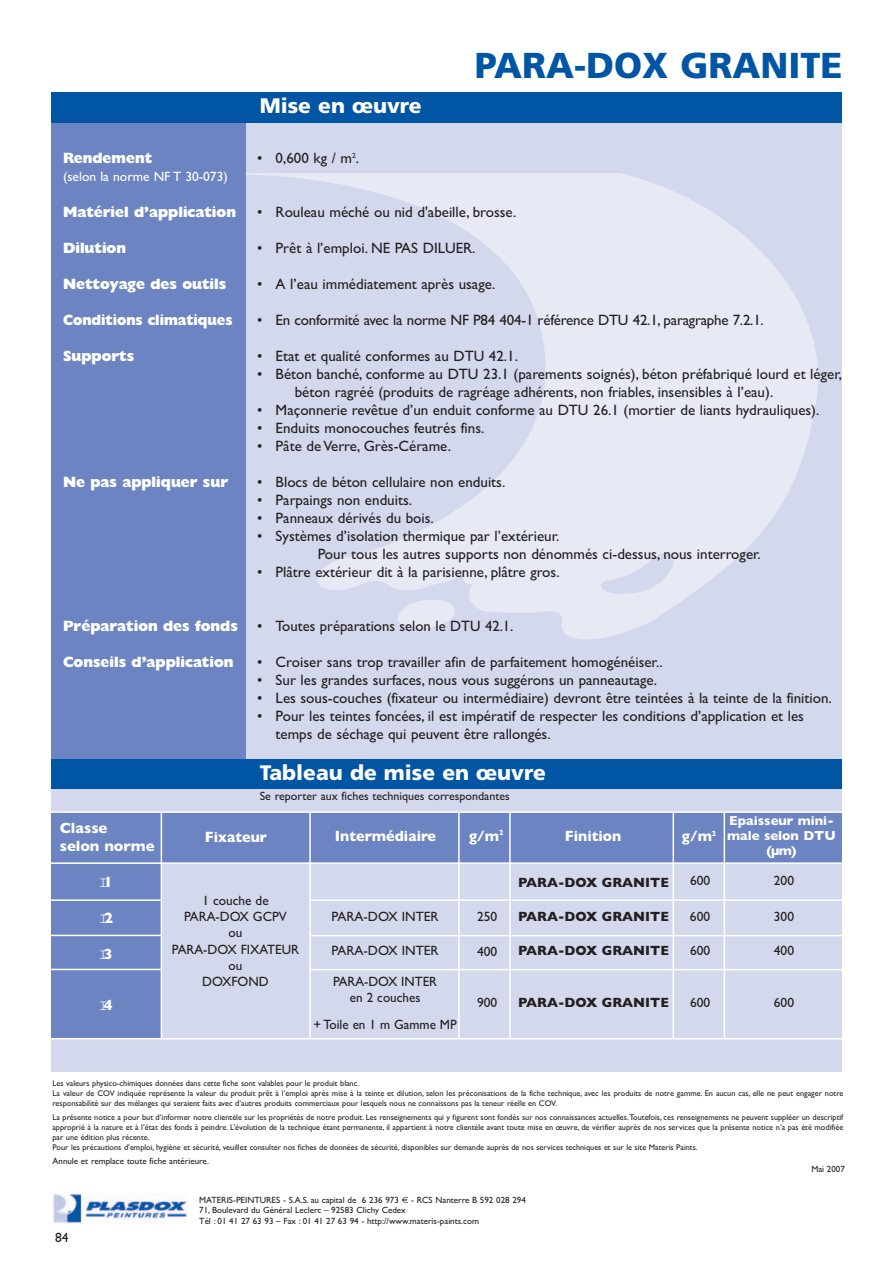
<style>
.page{position:relative;width:893px;height:1263px;background:#fff}
.page>*{position:absolute;margin:0;border:0;box-sizing:border-box;transform-origin:0 0}
.t1{font:900 36px "Frutiger";color:#0155a5}
.t2{font:900 21px "Frutiger";color:#fff}
.t3{font:15px/18px "Gill Sans";color:#231f20}
.t4{font:800 15px "Humanist 521 BT";color:#fff}
.t5{font:700 15px "Gill Sans";color:#fff;scale:.96 1}
.t6{font:800 15px "Humanist 521 BT";color:#fff;scale:.95 1}
.t7{font:700 15px/18px "Gill Sans";color:#fff}
.t8{font:15px "Courier";color:#fff}
.t9{font:13.5px/16.2px "Gill Sans";color:#231f20;text-align:center}
.t10{font:700 13.5px "Gill Sans";color:#231f20}
.t11{font:13.5px "Gill Sans";color:#fff}
.t12{font:700 13.2px/15px "Gill Sans";color:#fff;text-align:center}
.t13{font:12px "Gill Sans";color:#231f20}
.t14{font:9px/10.5px "Gill Sans";color:#231f20}
.t15{font:8.25px/9.9px "Gill Sans";color:#231f20}
.s1{font-family:"Gill Sans";font-weight:700}
.s2{font-family:"Gill Sans";font-weight:700;font-size:15.3px}
.s3{font-family:"Euro Sans"}
</style>
<div class="page">
<img style="left:53px;top:1193px;width:134px;height:30px">
<div style="left:51px;top:108px;width:791px;height:963px;background:#d3d8ec"></div>
<svg style="left:246px;top:173px;width:572px;height:466px"></svg>
<svg style="left:396px;top:597px;width:60px;height:33px"></svg>
<div style="left:51px;top:92px;width:195px;height:683px;background:#6c84c1"></div>
<div style="left:51px;top:92px;width:791px;height:30px;background:#0155a5"></div>
<div style="left:51px;top:759px;width:791px;height:30px;background:#0155a5"></div>
<div style="left:51px;top:812px;width:791px;height:51px;background:#6c84c1"></div>
<hr style="left:47px;top:862px;width:811px;height:2px;background:#fff">
<div style="left:51px;top:865px;width:109px;height:34px;background:#6c84c1"></div>
<div style="left:51px;top:900px;width:110px;height:35px;background:#6c84c1"></div>
<div style="left:51px;top:936px;width:109px;height:34px;background:#6c84c1"></div>
<div style="left:51px;top:970px;width:109px;height:68px;background:#6c84c1"></div>
<hr style="left:49px;top:899px;width:112px;height:2px;background:#fff">
<hr style="left:310px;top:899px;width:541px;height:2px;background:#fff">
<hr style="left:310px;top:935px;width:541px;height:1px;background:#fff">
<hr style="left:310px;top:969px;width:541px;height:1px;background:#fff">
<hr style="left:48px;top:935px;width:113px;height:1px;background:#fff">
<hr style="left:47px;top:969px;width:115px;height:1px;background:#fff">
<hr style="left:47px;top:1038px;width:811px;height:1px;background:#fff">
<hr style="left:47px;top:811px;width:811px;height:2px;background:#fff">
<hr style="left:309px;top:812px;width:2px;height:226px;background:#fff">
<hr style="left:458px;top:812px;width:2px;height:226px;background:#fff">
<hr style="left:509px;top:812px;width:2px;height:226px;background:#fff">
<hr style="left:673px;top:812px;width:1px;height:226px;background:#fff">
<hr style="left:724px;top:812px;width:1px;height:226px;background:#fff">
<hr style="left:161px;top:812px;width:1px;height:226px;background:#fff">
<h2 class="t2" style="left:260px;top:97px;width:163px">Mise en œuvre</h2>
<h1 class="t1" style="left:475px;top:51px;width:369px">PARA-DOX GRANITE</h1>
<p class="t4" style="left:63px;top:153px;width:91px">Rendement</p>
<p class="t3" style="left:257px;top:149px;width:103px">• 0,600 kg / m<sup>2</sup>.</p>
<p class="t11" style="left:63px;top:169px;width:166px">(selon la norme NF T 30-073)</p>
<p class="t4" style="left:63px;top:207px;width:175px">Matériel d’application</p>
<p class="t3" style="left:257px;top:203px;width:261px">• Rouleau méché ou nid d'abeille, brosse.</p>
<p class="t4" style="left:63px;top:243px;width:65px">Dilution</p>
<p class="t3" style="left:257px;top:239px;width:220px">• Prêt à l’emploi. NE PAS DILUER.</p>
<p class="t4" style="left:63px;top:279px;width:165px">Nettoyage des outils</p>
<p class="t3" style="left:257px;top:275px;width:240px">• A l’eau immédiatement après usage.</p>
<p class="t6" style="left:63px;top:315px;width:180px">Conditions climatiques</p>
<p class="t3" style="left:257px;top:311px;width:508px">• En conformité avec la norme NF P84 404-1 référence DTU 42.1, paragraphe 7.2.1.</p>
<p class="t4" style="left:63px;top:351px;width:73px">Supports</p>
<p class="t3" style="left:257px;top:347px;width:262px">• Etat et qualité conformes au DTU 42.1.</p>
<p class="t3" style="left:295px;top:365px;width:549px;text-indent:-38px">• Béton banché, conforme au DTU 23.1 (parements soignés), béton préfabriqué lourd et léger, béton ragréé (produits de ragréage adhérents, non friables, insensibles à l’eau).</p>
<p class="t3" style="left:257px;top:401px;width:564px">• Maçonnerie revêtue d’un enduit conforme au DTU 26.1 (mortier de liants hydrauliques).</p>
<p class="t3" style="left:257px;top:419px;width:229px">• Enduits monocouches feutrés fins.</p>
<p class="t3" style="left:257px;top:437px;width:195px">• Pâte de Verre, Grès-Cérame.</p>
<p class="t4" style="left:63px;top:477px;width:167px">Ne pas appliquer sur</p>
<p class="t3" style="left:257px;top:473px;width:250px">• Blocs de béton cellulaire non enduits.</p>
<p class="t3" style="left:257px;top:491px;width:157px">• Parpaings non enduits.</p>
<p class="t3" style="left:257px;top:509px;width:178px">• Panneaux dérivés du bois.</p>
<p class="t3" style="left:318px;top:527px;width:445px;text-indent:-61px">• Systèmes d’isolation thermique par l’extérieur.<br>Pour tous les autres supports non dénommés ci-dessus, nous interroger.</p>
<p class="t3" style="left:257px;top:563px;width:304px">• Plâtre extérieur dit à la parisienne, plâtre gros.</p>
<p class="t4" style="left:63px;top:621px;width:176px">Préparation des fonds</p>
<p class="t3" style="left:257px;top:617px;width:258px">• Toutes préparations selon le DTU 42.1.</p>
<p class="t4" style="left:63px;top:657px;width:172px">Conseils d’application</p>
<p class="t3" style="left:257px;top:653px;width:407px">• Croiser sans trop travailler afin de parfaitement homogénéiser..</p>
<p class="t3" style="left:257px;top:671px;width:402px">• Sur les grandes surfaces, nous vous suggérons un panneautage.</p>
<p class="t3" style="left:257px;top:689px;width:576px">• Les sous-couches (fixateur ou intermédiaire) devront être teintées à la teinte de la finition.</p>
<p class="t3" style="left:275px;top:707px;width:530px;text-indent:-18px">• Pour les teintes foncées, il est impératif de respecter les conditions d’application et les temps de séchage qui peuvent être rallongés.</p>
<h2 class="t2" style="left:260px;top:764px;width:288px">Tableau de mise en œuvre</h2>
<p class="t13" style="left:260px;top:789px;width:251px">Se reporter aux fiches techniques correspondantes</p>
<p class="t7" style="left:60px;top:818px;width:96px">Classe<br>selon norme</p>
<p class="t5" style="left:205px;top:828px;width:66px">Fixateur</p>
<p class="t5" style="left:335px;top:827px;width:107px">Intermédiaire</p>
<p class="t5" style="left:469px;top:826px;width:37px">g/m<sup>2</sup></p>
<p class="t5" style="left:682px;top:827px;width:37px">g/m<sup>2</sup></p>
<p class="t12" style="left:727px;top:812px;width:110px">Epaisseur mini&shy;male selon DTU (µm)</p>
<p class="t5" style="left:565px;top:827px;width:60px">Finition</p>
<p class="t8" style="left:99px;top:878px;width:15px">I<span class="s1">1</span></p>
<p class="t8" style="left:99px;top:914px;width:16px">I<span class="s2">2</span></p>
<p class="t8" style="left:99px;top:949px;width:15px">I<span class="s1">3</span></p>
<p class="t8" style="left:99px;top:1000px;width:15px">I<span class="s1">4</span></p>
<p class="t9" style="left:172px;top:892px;width:129px">1 couche de<br>PARA-DOX GCPV<br>ou<br>PARA-DOX FIXATEUR ou<br>DOXFOND</p>
<p class="t9" style="left:332px;top:908px;width:109px">PARA-DOX INTER</p>
<p class="t9" style="left:332px;top:942px;width:109px">PARA-DOX INTER</p>
<p class="t9" style="left:333px;top:973px;width:105px">PARA-DOX INTER en 2 couches</p>
<p class="t9" style="left:313px;top:1016px;width:145px">+ Toile en 1 m Gamme MP</p>
<p class="t9" style="left:690px;top:872px;width:22px">600</p>
<p class="t10" style="left:518px;top:874px;width:152px">PARA-DOX GRANITE</p>
<p class="t10" style="left:518px;top:908px;width:152px">PARA-DOX GRANITE</p>
<p class="t10" style="left:518px;top:942px;width:152px">PARA-DOX GRANITE</p>
<p class="t9" style="left:477px;top:908px;width:22px">250</p>
<p class="t9" style="left:690px;top:908px;width:22px">600</p>
<p class="t9" style="left:690px;top:942px;width:22px">600</p>
<p class="t9" style="left:477px;top:943px;width:22px">400</p>
<p class="t9" style="left:477px;top:994px;width:22px">900</p>
<p class="t10" style="left:518px;top:994px;width:152px">PARA-DOX GRANITE</p>
<p class="t9" style="left:690px;top:994px;width:22px">600</p>
<p class="t9" style="left:774px;top:872px;width:22px">200</p>
<p class="t9" style="left:774px;top:908px;width:22px">300</p>
<p class="t9" style="left:774px;top:942px;width:22px">400</p>
<p class="t9" style="left:774px;top:994px;width:22px">600</p>
<p class="t15" style="left:53px;top:1078px;width:792px">Les valeurs physico-chimiques données dans cette fiche sont valables pour le produit blanc.<br>La valeur de COV indiquée représente la valeur du produit prêt à l’emploi après mise à la teinte et dilution, selon les préconisations de la fiche technique, avec les produits de notre gamme. En aucun cas, elle ne peut engager notre responsabilité sur des mélanges qui seraient faits avec d’autres produits commerciaux pour lesquels nous ne connaissons pas la teneur réelle en COV.</p>
<p class="t15" style="left:53px;top:1112px;width:792px">La présente notice a pour but d’informer notre clientèle sur les propriétés de notre produit. Les renseignements qui y figurent sont fondés sur nos connaissances actuelles.Toutefois, ces renseignements ne peuvent suppléer un descriptif approprié à la nature et à l’état des fonds à peindre. L’évolution de la technique étant permanente, il appartient à notre clientèle avant toute mise en œuvre, de vérifier auprès de nos services que la présente notice n’a pas été modifiée par une édition plus récente.<br>Pour les précautions d’emploi, hygiène et sécurité, veuillez consulter nos fiches de données de sécurité, disponibles sur demande auprès de nos services techniques et sur le site Materis Paints.</p>
<p class="t14" style="left:53px;top:1156px;width:158px">Annule et remplace toute fiche antérieure.</p>
<p class="t14" style="left:199px;top:1194px;width:328px">MATERIS-PEINTURES - S.A.S. au capital de 6 236 973 <span class="s3">€</span> - RCS Nanterre B 592 028 294<br>71, Boulevard du Général Leclerc – 92583 Clichy Cedex<br>Tél : 01 41 27 63 93 – Fax : 01 41 27 63 94 - http://www.materis-paints.com</p>
<p class="t14" style="left:811px;top:1164px;width:35px">Mai 2007</p>
<p class="t9" style="left:55px;top:1229px;width:15px">84</p>
</div>
